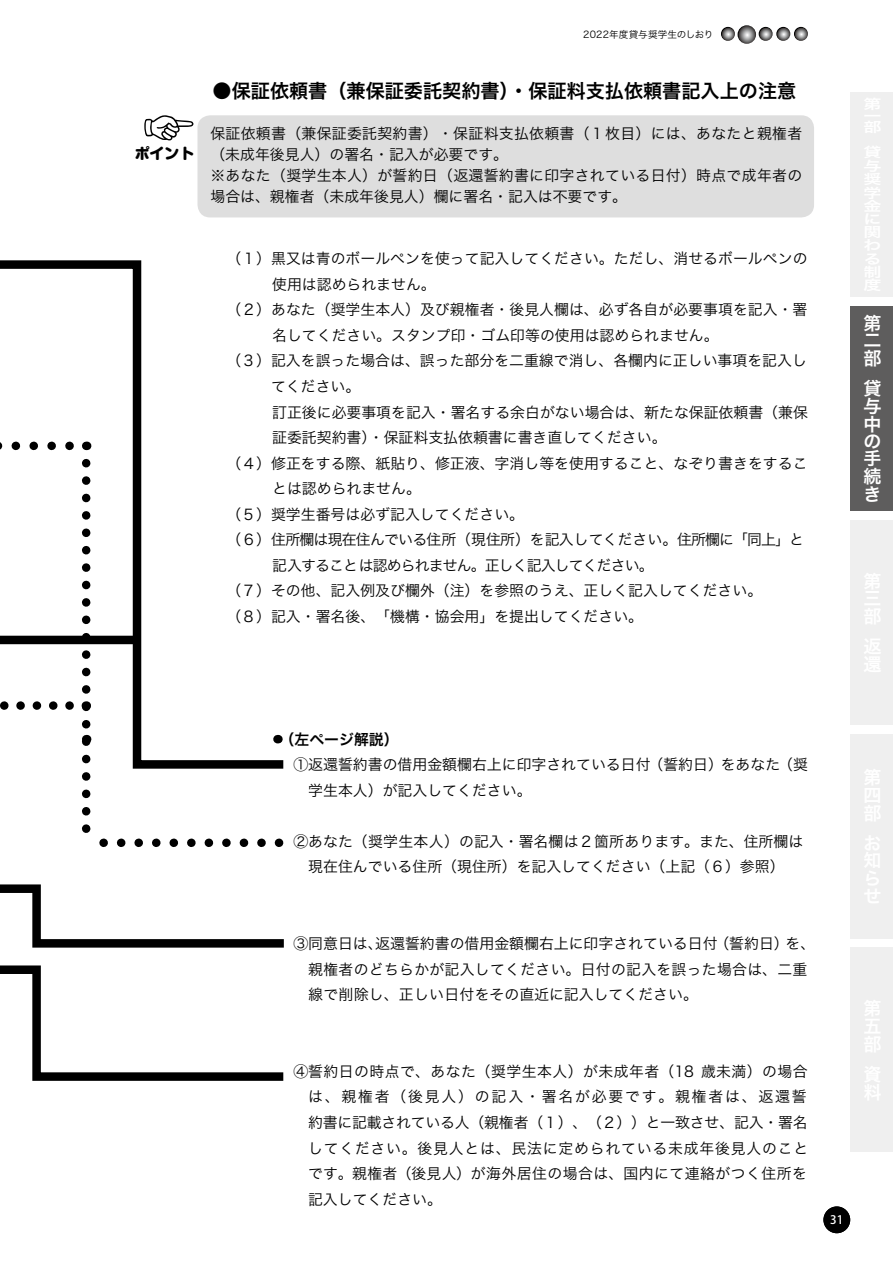
<style>
.page{position:relative;width:893px;height:1263px;background:#fff}
.page>*{position:absolute;margin:0;border:0;box-sizing:border-box;transform-origin:0 0}
.t1{font:19.2px "Hira Kaku Pro N W6";color:#000}
.t2{font:18px "Hira Kaku Pro N W6";color:#fff}
.t3{font:14.85px/25.5px "Hira Kaku Pro N W3";color:#000}
.t4{font:14.85px/21px "Hira Kaku Pro N W3";letter-spacing:.02em;color:#000}
.t5{font:14.85px/25.5px "Hira Kaku Pro N W3";letter-spacing:.03em;color:#000}
.t6{font:14.85px "Hira Kaku Pro N W3";letter-spacing:-.05em;color:#000}
.t7{font:14.85px "Hira Kaku Pro N W3";letter-spacing:-.06em;color:#000}
.t8{font:14.85px "Hira Kaku Pro N W6";color:#000}
.t9{font:800 14.85px "Shin M Go Pro";color:#000}
.t10{font:500 11.7px "Koz Go Pro";color:#fff}
.t11{font:9.6px "Hira Kaku Pro N W3";letter-spacing:.005em;color:#000}
</style>
<div class="page">
<div style="left:823px;top:1206px;width:27px;height:27px;background:#000;border-radius:50%"></div>
<svg style="left:0;top:260px;width:284px;height:509px"></svg>
<svg style="left:104px;top:838px;width:179px;height:9px"></svg>
<svg style="left:0;top:442px;width:77px;height:8px"></svg>
<svg style="left:0;top:884px;width:284px;height:64px"></svg>
<svg style="left:0;top:965px;width:284px;height:116px"></svg>
<svg style="left:82px;top:463px;width:8px;height:370px"></svg>
<svg style="left:0;top:701px;width:70px;height:9px"></svg>
<div style="left:850px;top:92px;width:43px;height:204px;background:#efefef"></div>
<div style="left:850px;top:306px;width:43px;height:204px;background:#5e5d5d"></div>
<div style="left:850px;top:520px;width:43px;height:204px;background:#efefef"></div>
<div style="left:850px;top:734px;width:43px;height:204px;background:#efefef"></div>
<div style="left:850px;top:948px;width:43px;height:204px;background:#efefef"></div>
<svg style="left:721px;top:27px;width:14px;height:14px"></svg>
<svg style="left:759px;top:27px;width:14px;height:14px"></svg>
<svg style="left:776px;top:27px;width:14px;height:14px"></svg>
<svg style="left:794px;top:27px;width:14px;height:14px"></svg>
<svg style="left:737px;top:25px;width:19px;height:19px"></svg>
<div style="left:197px;top:115px;width:617px;height:102px;background:#dedede;border-radius:13px"></div>
<svg style="left:144px;top:115px;width:49px;height:25px"></svg>
<p class="t9" style="left:135px;top:141px;width:61px">ポイント</p>
<p class="t11" style="left:602px;top:25px;width:113px">0年度貸与奨学生のしおり</p>
<p class="t11" style="left:647px;top:25px;width:40px">奨学生の</p>
<p class="t11" style="left:583px;top:25px;width:27px">2022</p>
<p class="t1" style="left:213px;top:73px;width:585px">●保証依頼書（兼保証委託契約書）・保証料支払依頼書記入上の注意</p>
<p class="t4" style="left:210px;top:121px;width:593px">保証依頼書（兼保証委託契約書）・保証料支払依頼書（１枚目）には、あなたと親権者（未成年後見人）の署名・記入が必要です。<br>※あなた（奨学生本人）が誓約日（返還誓約書に印字されている日付）時点で成年者の場合は、親権者（未成年後見人）欄に署名・記入は不要です。</p>
<p class="t3" style="left:226px;top:245px;width:583px">（１）黒又は青のボールペンを使って記入してください。ただし、消せるボールペンの</p>
<p class="t3" style="left:272px;top:270px;width:165px">使用は認められません。</p>
<p class="t3" style="left:226px;top:296px;width:582px">（２）あなた（奨学生本人）及び親権者・後見人欄は、必ず各自が必要事項を記入・署</p>
<p class="t3" style="left:272px;top:322px;width:448px">名してください。スタンプ印・ゴム印等の使用は認められません。</p>
<p class="t3" style="left:226px;top:347px;width:582px">（３）記入を誤った場合は、誤った部分を二重線で消し、各欄内に正しい事項を記入し</p>
<p class="t3" style="left:226px;top:373px;width:135px">　　　てください。</p>
<p class="t3" style="left:272px;top:398px;width:537px">訂正後に必要事項を記入・署名する余白がない場合は、新たな保証依頼書（兼保</p>
<p class="t3" style="left:272px;top:424px;width:396px">証委託契約書）・保証料支払依頼書に書き直してください。</p>
<p class="t3" style="left:226px;top:449px;width:583px">（４）修正をする際、紙貼り、修正液、字消し等を使用すること、なぞり書きをするこ</p>
<p class="t3" style="left:272px;top:475px;width:150px">とは認められません。</p>
<p class="t3" style="left:226px;top:500px;width:299px">（５）奨学生番号は必ず記入してください。</p>
<p class="t6" style="left:226px;top:526px;width:579px">（６）住所欄は現在住んでいる住所（現住所）を記入してください。住所欄に「同上」と</p>
<p class="t7" style="left:272px;top:552px;width:383px">記入することは認められません。正しく記入してください。</p>
<p class="t3" style="left:226px;top:577px;width:537px">（７）その他、記入例及び欄外（注）を参照のうえ、正しく記入してください。</p>
<p class="t3" style="left:226px;top:602px;width:418px">（８）記入・署名後、「機構・協会用」を提出してください。</p>
<p class="t2" style="left:863px;top:304px;width:20px">第</p>
<p class="t2" style="left:864px;top:307px;width:20px">第</p>
<p class="t2" style="left:863px;top:322px;width:20px">二</p>
<p class="t2" style="left:864px;top:324px;width:20px">二</p>
<p class="t2" style="left:863px;top:339px;width:20px">部</p>
<p class="t2" style="left:864px;top:342px;width:20px">部</p>
<p class="t2" style="left:864px;top:372px;width:20px">貸</p>
<p class="t2" style="left:863px;top:375px;width:20px">貸</p>
<p class="t2" style="left:864px;top:390px;width:20px">与</p>
<p class="t2" style="left:863px;top:392px;width:20px">与</p>
<p class="t2" style="left:864px;top:408px;width:20px">中</p>
<p class="t2" style="left:863px;top:410px;width:20px">中</p>
<p class="t2" style="left:864px;top:425px;width:20px">の</p>
<p class="t2" style="left:863px;top:428px;width:20px">の</p>
<p class="t2" style="left:864px;top:442px;width:20px">手</p>
<p class="t2" style="left:863px;top:445px;width:20px">手</p>
<p class="t2" style="left:864px;top:460px;width:20px">続</p>
<p class="t2" style="left:863px;top:463px;width:20px">続</p>
<p class="t2" style="left:864px;top:478px;width:20px">き</p>
<p class="t2" style="left:863px;top:480px;width:20px">き</p>
<p class="t8" style="left:280px;top:726px;width:121px">（左ページ解説(</p>
<p class="t3" style="left:308px;top:751px;width:501px;text-indent:-15px">①返還誓約書の借用金額欄右上に印字されている日付（誓約日）をあなた（奨学生本人）が記入してください。</p>
<p class="t3" style="left:293px;top:827px;width:511px;text-align:center">②あなた（奨学生本人）の記入・署名欄は２箇所あります。また、住所欄は現在住んでいる住所（現住所）を記入してください（上記（６）参照(</p>
<p class="t4" style="left:308px;top:930px;width:501px;line-height:25.5px;text-indent:-15px">③同意日は、<br>親権者のどちらかが記入してください。日付の記入を誤った場合は、二重線で削除し、正しい日付をその直近に記入してください。</p>
<p class="t3" style="left:375px;top:930px;width:344px">返還誓約書の借用金額欄右上に印字されている日付</p>
<p class="t3" style="left:714px;top:930px;width:76px">（誓約日）</p>
<p class="t3" style="left:786px;top:930px;width:31px">を、</p>
<p class="t5" style="left:308px;top:1057px;width:500px;text-indent:-15px">④誓約日の時点で、あなた（奨学生本人）が未成年者（18<br>は、親権者（後見人）の記入・署名が必要です。親権者は、返還誓</p>
<p class="t3" style="left:701px;top:1057px;width:108px">歳未満）の場合</p>
<p class="t3" style="left:308px;top:1109px;width:502px;text-align:justify">約書に記載されている人（親権者（１）、（２））と一致させ、記入・署名してください。後見人とは、民法に定められている未成年後見人のことです。親権者（後見人）が海外居住の場合は、国内にて連絡がつく住所を記入してください。</p>
<p class="t10" style="left:830px;top:1212px;width:15px">31</p>
</div>
